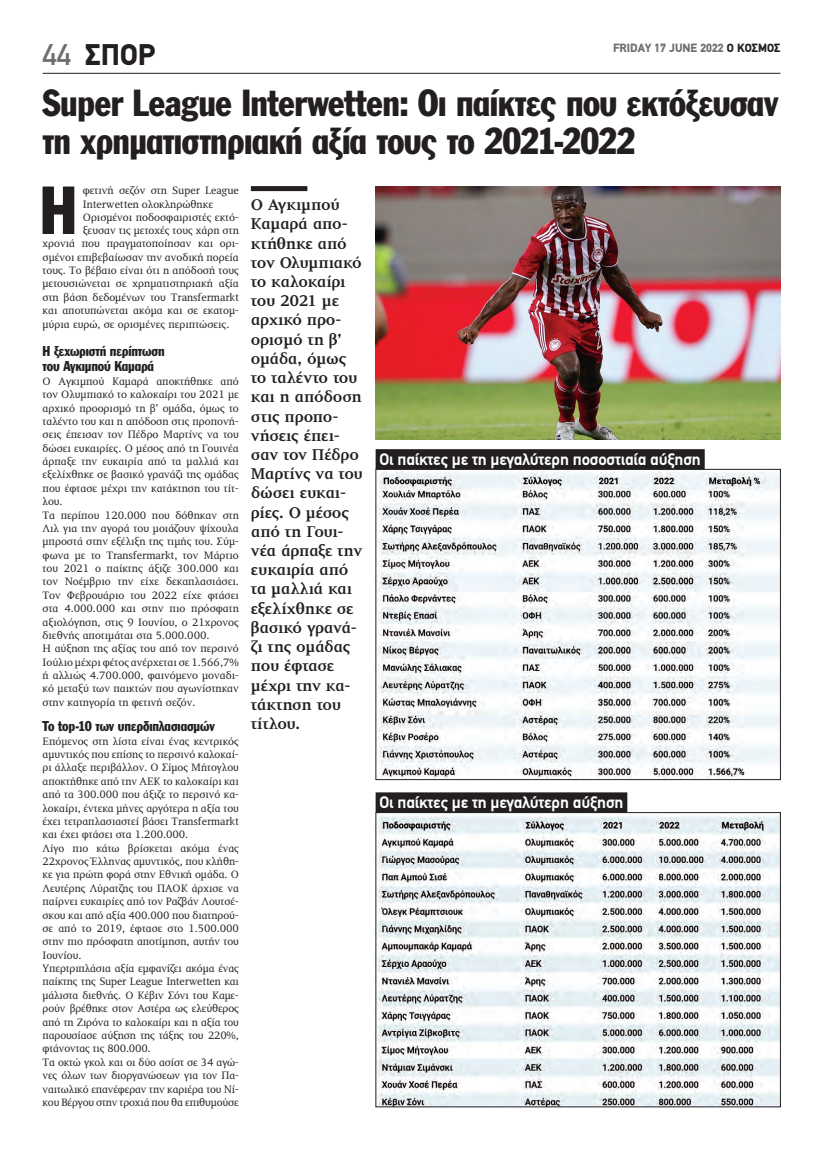
<style>
.page{position:relative;width:823px;height:1149px;background:#fff}
.page>*{position:absolute;margin:0;border:0;box-sizing:border-box;transform-origin:0 0}
.t1{font:66.6px "Franklin Gothic Greek Cond";color:#231f20}
.t2{font:37px/38px "Franklin Gothic Greek Cond";letter-spacing:-.015em;color:#231f20}
.t3{font:900 30px "PF Din Text";color:#231f20}
.t4{font:700 16.9px "PF Din Text";letter-spacing:-.01em;color:#fff}
.t5{font:700 16px/19.2px "PF Diplomat";letter-spacing:-.02em;color:#231f20}
.t6{font:14px/15.2px "Franklin Gothic Greek Cond";letter-spacing:-.01em;color:#231f20}
.t7{font:900 12px "PF Din Text";color:#6c6d70}
.t8{font:11px/13.4px "PF Diplomat";color:#231f20}
.s1{font-weight:500;color:#6c6d70}
.s2{color:#231f20}
</style>
<div class="page">
<hr style="left:43px;top:73px;width:737px;height:1px;background:#231f20">
<div style="left:251px;top:186px;width:56px;height:5px;background:#231f20"></div>
<img style="left:375px;top:186px;width:404px;height:253px">
<img style="left:377px;top:471px;width:401px;height:306px">
<div style="left:375px;top:449px;width:329px;height:20px;background:#231f20"></div>
<img style="left:377px;top:815px;width:401px;height:289px">
<div style="left:375px;top:812px;width:405px;height:294px;border:1px solid #231f20"></div>
<div style="left:375px;top:792px;width:252px;height:20px;background:#231f20"></div>
<h3 class="t3" style="left:43px;top:37px;width:114px"><span class="s1">44</span> ΣΠΟΡ</h3>
<p class="t7" style="left:612px;top:40px;width:169px">FRIDAY 17 JUNE 2022 <span class="s2">Ο ΚΟΣΜΟΣ</span></p>
<h2 class="t2" style="left:43px;top:84px;width:736px">Super League Interwetten: Οι παίκτες που εκτόξευσαν τη χρηματιστηριακή αξία τους το 2021-2022</h2>
<h1 class="t1" style="left:40px;top:172px;width:39px">Η</h1>
<p class="t8" style="left:83px;top:184px;width:157px">φετινή σεζόν στη Super League</p>
<p class="t8" style="left:83px;top:197px;width:132px">Interwetten ολοκληρώθηκε</p>
<p class="t8" style="left:83px;top:210px;width:157px">Ορισμένοι ποδοσφαιριστές εκτό-</p>
<p class="t8" style="left:83px;top:224px;width:157px">ξευσαν τις μετοχές τους χάρη στη</p>
<p class="t8" style="left:43px;top:237px;width:198px">χρονιά που πραγματοποίησαν και ορι-</p>
<p class="t8" style="left:43px;top:250px;width:198px">σμένοι επιβεβαίωσαν την ανοδική πορεία</p>
<p class="t8" style="left:43px;top:264px;width:198px">τους. Το βέβαιο είναι ότι η απόδοσή τους</p>
<p class="t8" style="left:43px;top:277px;width:198px">μετουσιώνεται σε χρηματιστηριακή αξία</p>
<p class="t8" style="left:43px;top:291px;width:198px">στη βάση δεδομένων του Transfermarkt</p>
<p class="t8" style="left:43px;top:304px;width:198px">και αποτυπώνεται ακόμα και σε εκατομ-</p>
<p class="t8" style="left:43px;top:317px;width:188px">μύρια ευρώ, σε ορισμένες περιπτώσεις.</p>
<p class="t6" style="left:43px;top:343px;width:123px">Η ξεχωριστή περίπτωση του Αγκιμπού Καμαρά</p>
<p class="t8" style="left:43px;top:374px;width:198px">Ο Αγκιμπού Καμαρά αποκτήθηκε από τον Ολυμπιακό το καλοκαίρι του 2021 με αρχικό προορισμό τη β’ ομάδα, όμως το ταλέντο του και η απόδοση στις προπονή&shy;σεις έπεισαν τον Πέδρο Μαρτίνς να του δώσει ευκαιρίες. Ο μέσος από τη Γουινέα άρπαξε την ευκαιρία από τα μαλλιά και εξελίχθηκε σε βασικό γρανάζι της ομάδας που έφτασε μέχρι την κατάκτηση του τίτ&shy;λου.<br>Τα περίπου 120.000 που δόθηκαν στη Λιλ για την αγορά του μοιάζουν ψίχουλα μπροστά στην εξέλιξη της τιμής του. Σύμ&shy;φωνα με το Transfermarkt, τον Μάρτιο του 2021 ο παίκτης άξιζε 300.000 και τον Νοέμβριο την είχε δεκαπλασιάσει.<br>Τον Φεβρουάριο του 2022 είχε φτάσει στα 4.000.000 και στην πιο πρόσφατη αξιολόγηση, στις 9 Ιουνίου, ο 21χρονος διεθνής αποτιμάται στα 5.000.000.<br>Η αύξηση της αξίας του από τον περσινό Ιούλιο μέχρι φέτος ανέρχεται σε 1.566,7% ή αλλιώς 4.700.000, φαινόμενο μοναδι&shy;κό μεταξύ των παικτών που αγωνίστηκαν στην κατηγορία τη φετινή σεζόν.</p>
<p class="t6" style="left:43px;top:718px;width:174px">Το top-10 των υπερδιπλασιασμών</p>
<p class="t8" style="left:43px;top:734px;width:198px">Επόμενος στη λίστα είναι ένας κεντρικός αμυντικός που επίσης το περσινό καλοκαί&shy;ρι άλλαξε περιβάλλον. Ο Σίμος Μήτογλου αποκτήθηκε από την ΑΕΚ το καλοκαίρι και από τα 300.000 που άξιζε το περσινό κα&shy;λοκαίρι, έντεκα μήνες αργότερα η αξία του έχει τετραπλασιαστεί βάσει Transfermarkt και έχει φτάσει στα 1.200.000.<br>Λίγο πιο κάτω βρίσκεται ακόμα ένας 22χρονος Έλληνας αμυντικός, που κλήθη&shy;κε για πρώτη φορά στην Εθνική ομάδα. Ο Λευτέρης Λύρατζης του ΠΑΟΚ άρχισε να παίρνει ευκαιρίες από τον Ραζβάν Λουτσέ&shy;σκου και από αξία 400.000 που διατηρού&shy;σε από το 2019, έφτασε στο 1.500.000 στην πιο πρόσφατη αποτίμηση, αυτήν του Ιουνίου.<br>Υπερτριπλάσια αξία εμφανίζει ακόμα ένας παίκτης της Super League Interwetten και μάλιστα διεθνής. Ο Κέβιν Σόνι του Καμε&shy;ρούν βρέθηκε στον Αστέρα ως ελεύθερος από τη Ζιρόνα το καλοκαίρι και η αξία του παρουσίασε αύξηση της τάξης του 220%, φτάνοντας τις 800.000.<br>Τα οκτώ γκολ και οι δύο ασίστ σε 34 αγώ&shy;νες όλων των διοργανώσεων για τον Πα&shy;ναιτωλικό επανέφεραν την καριέρα του Νί&shy;κου Βέργου στην τροχιά που θα επιθυμούσε</p>
<p class="t5" style="left:251px;top:195px;width:113px">Ο Αγκιμπού<br>Καμαρά απο&shy;κτήθηκε από τον Ολυμπιακό το καλοκαίρι του 2021 με αρχικό προ&shy;ορισμό τη β’ ομάδα, όμως το ταλέντο του και η απόδοση στις προπο&shy;νήσεις έπει&shy;σαν τον Πέδρο<br>Μαρτίνς να του δώσει ευκαι&shy;ρίες. Ο μέσος από τη Γουι&shy;νέα άρπαξε την ευκαιρία από τα μαλλιά και εξελίχθηκε σε βασικό γρανά&shy;ζι της ομάδας που έφτασε μέχρι την κα&shy;τάκτηση του τίτλου.</p>
<h3 class="t4" style="left:379px;top:449px;width:323px">Οι παίκτες με τη μεγαλύτερη ποσοστιαία αύξηση</h3>
<h3 class="t4" style="left:379px;top:792px;width:245px">Οι παίκτες με τη μεγαλύτερη αύξηση</h3>
</div>
